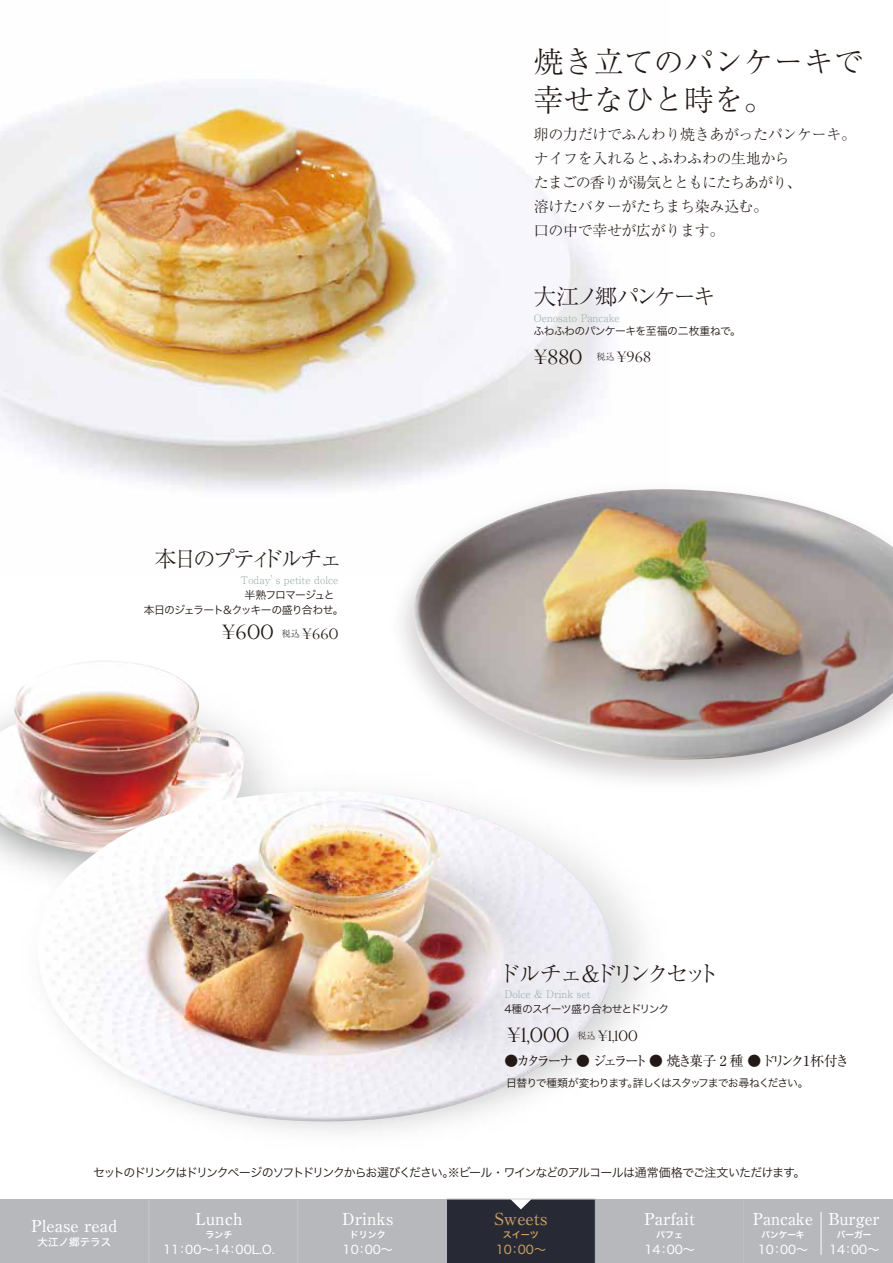
<style>
.page{position:relative;width:893px;height:1263px;background:#fff}
.page>*{position:absolute;margin:0;border:0;box-sizing:border-box;transform-origin:0 0}
.t1{font:300 30px/37.5px "Ryumin Pro";color:#221815}
.t2{font:300 22.5px "Ryumin Pro";letter-spacing:-.145em;color:#221815}
.t3{font:300 22.5px "Ryumin Pro";letter-spacing:-.18em;color:#221815}
.t4{font:300 19.95px "Perpetua Titling";color:#221815}
.t5{font:500 16.5px "Ryumin Pro";color:#fff}
.t6{font:500 16.5px "Ryumin Pro";color:#fff;scale:.96 1}
.t7{font:500 16.5px "Ryumin Pro";color:#c9a063}
.t8{font:300 15px/24px "Ryumin Pro";letter-spacing:-.025em;color:#221815}
.t9{font:13.8px "Ryumin Pro";letter-spacing:-.215em;color:#221815}
.t10{font:12px "Hira Kaku Pro W3";letter-spacing:-.1em;color:#221815}
.t11{font:12px "Hiragino Sans W4";color:#fff}
.t12{font:12px "Hiragino Sans W4";color:#c9a063}
.t13{font:10.8px/15px "Hira Kaku Pro W3";letter-spacing:-.08em;color:#221815}
.t14{font:10.8px "Hira Kaku Pro W3";letter-spacing:-.055em;color:#221815}
.t15{font:300 10.5px "Ryumin Pro";color:#9bb3ad}
.t16{font:10.5px "Hiragino Sans W5";color:#fff}
.t17{font:9px "Hiragino Sans W6";color:#fff}
.t18{font:9px "Hiragino Sans W6";color:#fff;scale:.96 1}
.t19{font:9px "Hiragino Sans W6";color:#c9a063}
.s1{font-family:"Ryumin Pro";font-size:9px}
.s2{font-size:14.55px}
</style>
<div class="page">
<div style="left:595px;top:1199px;width:149px;height:64px;background:#b7b8bc"></div>
<div style="left:298px;top:1199px;width:148px;height:64px;background:#b7b8bc"></div>
<div style="left:149px;top:1199px;width:149px;height:64px;background:#b7b8bc"></div>
<div style="left:0;top:1199px;width:149px;height:64px;background:#b7b8bc"></div>
<div style="left:446px;top:1199px;width:149px;height:64px;background:#272a34"></div>
<hr style="left:148px;top:1199px;width:2px;height:64px;background:#c3c3c7">
<hr style="left:297px;top:1199px;width:1px;height:64px;background:#c3c3c7">
<hr style="left:743px;top:1199px;width:2px;height:64px;background:#c3c3c7">
<div style="left:744px;top:1199px;width:149px;height:64px;background:#b7b8bc"></div>
<hr style="left:821px;top:1212px;width:1px;height:42px;background:#fff">
<img style="left:0;top:79px;width:609px;height:412px">
<img style="left:380px;top:471px;width:420px;height:320px">
<img style="left:403px;top:489px;width:490px;height:272px">
<img style="left:0;top:661px;width:251px;height:193px">
<img style="left:20px;top:791px;width:603px;height:336px">
<h1 class="t1" style="left:534px;top:41px;width:332px">焼き立てのパンケーキで幸せなひと時を。</h1>
<p class="t8" style="left:534px;top:121px;width:324px">卵の力だけでふんわり焼きあがったパンケーキ。ナイフを入れると、ふわふわの生地から<br>たまごの香りが湯気とともにたちあがり、<br>溶けたバターがたちまち染み込む。<br>口の中で幸せが広がります。</p>
<h2 class="t2" style="left:534px;top:279px;width:183px">大江ノ郷パンケーキ</h2>
<p class="t15" style="left:534px;top:309px;width:87px">Oenosato Pancake</p>
<p class="t14" style="left:533px;top:322px;width:209px">ふわふわのパンケーキを至福の二枚重ねで。</p>
<h2 class="t2" style="left:154px;top:541px;width:189px">本日のプティドルチェ</h2>
<p class="t15" style="left:240px;top:571px;width:99px">Today’s petite dolce</p>
<p class="t13" style="left:144px;top:586px;width:201px;text-indent:101px">半熟フロマージュと本日のジェラート＆クッキーの盛り合わせ。</p>
<h3 class="t4" style="left:222px;top:624px;width:118px">¥600 <span class="s1">税込</span> <span class="s2">¥660</span></h3>
<h3 class="t4" style="left:534px;top:349px;width:119px">¥880 <sup>税込</sup> <span class="s2">¥968</span></h3>
<h2 class="t3" style="left:498px;top:956px;width:223px">ドルチェ＆ドリンクセット</h2>
<p class="t15" style="left:504px;top:986px;width:88px">Dolce &amp; Drink set</p>
<p class="t13" style="left:504px;top:1001px;width:166px">4種のスイーツ盛り合わせとドリンク</p>
<h3 class="t4" style="left:507px;top:1027px;width:132px">¥1,000 <sup>税込</sup> <span class="s2">¥1,100</span></h3>
<p class="t9" style="left:504px;top:1049px;width:346px">●カタラーナ ● ジェラート ● 焼き菓子 2 種 ● ドリンク１杯付き</p>
<p class="t13" style="left:506px;top:1074px;width:304px">日替りで種類が変わります。詳しくはスタッフまでお尋ねください。</p>
<p class="t10" style="left:93px;top:1162px;width:714px">セットのドリンクはドリンクページのソフトドリンクからお選びください。※ビール・ワインなどのアルコールは通常価格でご注文いただけます。</p>
<p class="t5" style="left:31px;top:1212px;width:88px">Please read</p>
<p class="t16" style="left:38px;top:1233px;width:75px">大江ノ郷テラス</p>
<p class="t5" style="left:195px;top:1205px;width:49px">Lunch</p>
<p class="t11" style="left:163px;top:1239px;width:113px">11：00～14：00L.O.</p>
<p class="t5" style="left:342px;top:1205px;width:53px">Drinks</p>
<p class="t11" style="left:343px;top:1239px;width:52px">10：00～</p>
<p class="t5" style="left:644px;top:1205px;width:52px">Parfait</p>
<p class="t11" style="left:645px;top:1239px;width:52px">14：00～</p>
<p class="t7" style="left:494px;top:1205px;width:54px">Sweets</p>
<p class="t12" style="left:496px;top:1239px;width:52px">10：00～</p>
<p class="t17" style="left:205px;top:1226px;width:28px">ランチ</p>
<p class="t17" style="left:350px;top:1226px;width:37px">ドリンク</p>
<p class="t19" style="left:503px;top:1226px;width:37px">スイーツ</p>
<p class="t17" style="left:656px;top:1226px;width:28px">パフェ</p>
<p class="t6" style="left:753px;top:1205px;width:133px">Pancake Burger</p>
<p class="t11" style="left:758px;top:1239px;width:52px">10：00～</p>
<p class="t11" style="left:829px;top:1239px;width:52px">14：00～</p>
<p class="t18" style="left:761px;top:1226px;width:47px">パンケーキ</p>
<p class="t18" style="left:837px;top:1226px;width:38px">バーガー</p>
</div>
